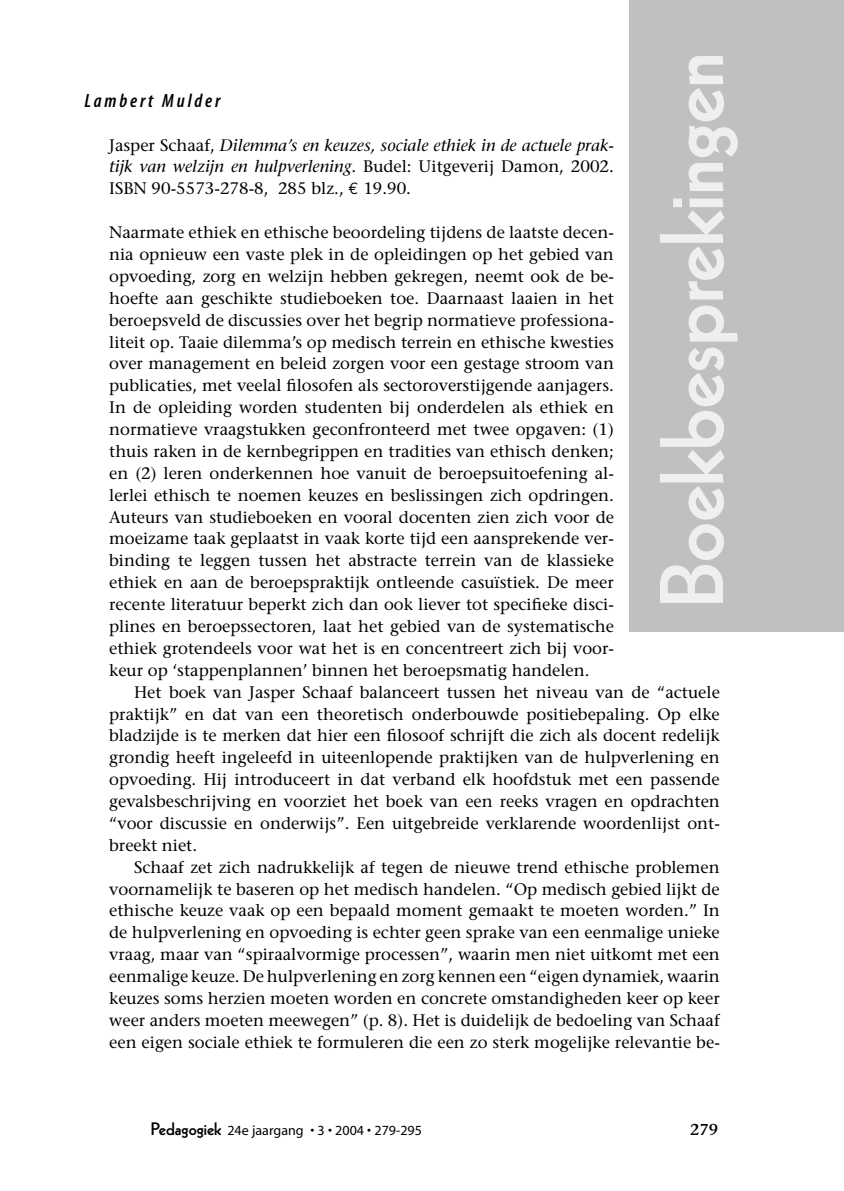
<style>
.page{position:relative;width:844px;height:1191px;background:#fff}
.page>*{position:absolute;margin:0;border:0;box-sizing:border-box;transform-origin:0 0}
.t1{font:800 87.5px "Kabel";color:#efefef}
.Auteursnaam{font:19.25px "Myriad MM It 565 300";letter-spacing:.15em;color:#000}
.broodtekst{font:16.62px/21.9px "Stone Serif";color:#000;text-align:justify}
.broodtekst-2{font:italic 16.62px/21.9px "Stone Serif";color:#000;text-align:justify}
.t2{font:600 15.75px "Stone Serif";color:#000}
.t3{font:14px "Myriad MM 400 600";color:#000}
.s1{font-style:normal}
.s2{font-family:"Euro Mono";font-style:normal}
.s3{font-family:"Kabel";font-weight:800;font-size:17.5px}
</style>
<div class="page">
<div style="left:629px;top:0;width:214px;height:632px;background:#c0c0c0"></div>
<p class="t1" style="left:641px;top:608px;width:557px;rotate:-90deg">Boekbesprekingen</p>
<p class="Auteursnaam" style="left:84px;top:91px;width:137px">Lambert Mulder</p>
<p class="broodtekst-2" style="left:109px;top:134px;width:506px"><span class="s1">Jasper Schaaf,</span> Dilemma’s en keuzes, sociale ethiek in de actuele prak&shy;tijk van welzijn en hulpverlening<span class="s1">. Budel: Uitgeverij Damon, 2002.<br>ISBN 90-5573-278-8, 285 blz.,</span> <span class="s2">€</span> <span class="s1">19.90.</span></p>
<p class="broodtekst" style="left:109px;top:221px;width:506px">Naarmate ethiek en ethische beoordeling tijdens de laatste decen&shy;nia opnieuw een vaste plek in de opleidingen op het gebied van opvoeding, zorg en welzijn hebben gekregen, neemt ook de be&shy;hoefte aan geschikte studieboeken toe. Daarnaast laaien in het beroepsveld de discussies over het begrip normatieve professiona&shy;liteit op. Taaie dilemma’s op medisch terrein en ethische kwesties over management en beleid zorgen voor een gestage stroom van publicaties, met veelal filosofen als sectoroverstijgende aanjagers.<br>In de opleiding worden studenten bij onderdelen als ethiek en normatieve vraagstukken geconfronteerd met twee opgaven: (1) thuis raken in de kernbegrippen en tradities van ethisch denken; en (2) leren onderkennen hoe vanuit de beroepsuitoefening al&shy;lerlei ethisch te noemen keuzes en beslissingen zich opdringen.<br>Auteurs van studieboeken en vooral docenten zien zich voor de moeizame taak geplaatst in vaak korte tijd een aansprekende ver&shy;binding te leggen tussen het abstracte terrein van de klassieke ethiek en aan de beroepspraktijk ontleende casuïstiek. De meer recente literatuur beperkt zich dan ook liever tot specifieke disci&shy;plines en beroepssectoren, laat het gebied van de systematische ethiek grotendeels voor wat het is en concentreert zich bij voor&shy;keur op ‘stappenplannen’ binnen het beroepsmatig handelen.</p>
<p class="broodtekst" style="left:109px;top:681px;width:612px;text-indent:25px">Het boek van Jasper Schaaf balanceert tussen het niveau van de “actuele praktijk” en dat van een theoretisch onderbouwde positiebepaling. Op elke bladzijde is te merken dat hier een filosoof schrijft die zich als docent redelijk grondig heeft ingeleefd in uiteenlopende praktijken van de hulpverlening en opvoeding. Hij introduceert in dat verband elk hoofdstuk met een passende gevalsbeschrijving en voorziet het boek van een reeks vragen en opdrachten “voor discussie en onderwijs”. Een uitgebreide verklarende woordenlijst ont&shy;breekt niet.</p>
<p class="broodtekst" style="left:109px;top:856px;width:612px;text-indent:25px">Schaaf zet zich nadrukkelijk af tegen de nieuwe trend ethische problemen voornamelijk te baseren op het medisch handelen. “Op medisch gebied lijkt de ethische keuze vaak op een bepaald moment gemaakt te moeten worden.” In de hulpverlening en opvoeding is echter geen sprake van een eenmalige unieke vraag, maar van “spiraalvormige processen”, waarin men niet uitkomt met een eenmalige keuze. De hulpverlening en zorg kennen een “eigen dynamiek, waarin keuzes soms herzien moeten worden en concrete omstandigheden keer op keer weer anders moeten meewegen” (p. 8). Het is duidelijk de bedoeling van Schaaf een eigen sociale ethiek te formuleren die een zo sterk mogelijke relevantie be-</p>
<p class="t3" style="left:151px;top:1123px;width:273px"><span class="s3">Pedagogiek</span> 24e jaargang • 3 • 2004 • 279-295</p>
<p class="t2" style="left:690px;top:1120px;width:30px">279</p>
</div>
